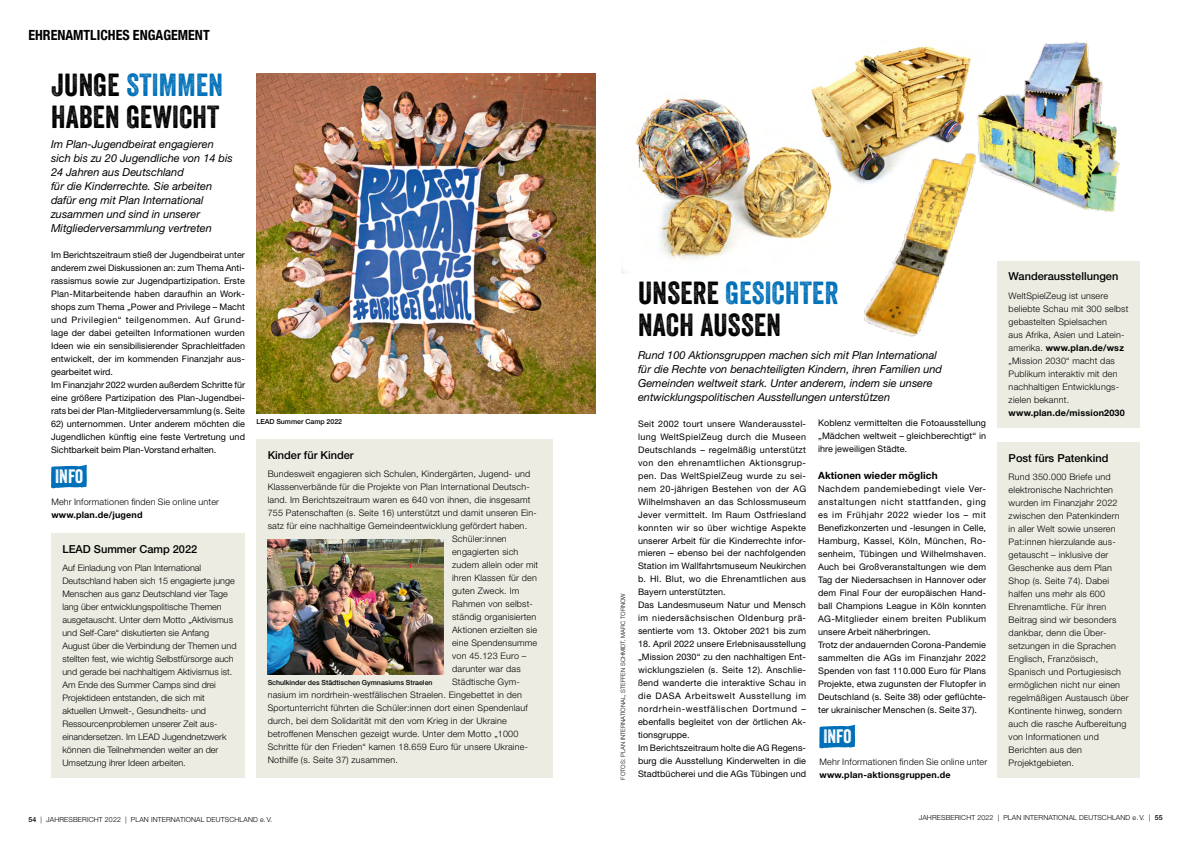
<style>
.page{position:relative;width:1191px;height:842px;background:#fff}
.page>*{position:absolute;margin:0;border:0;box-sizing:border-box;transform-origin:0 0}
.t1{font:31px/32px "Veneer";letter-spacing:.01em;color:#000}
.t2{font:18.8px "Veneer";color:#fff}
.t3{font:700 condensed 14px "Helvetica Neue LT Com";color:#000}
.t4{font:italic 11px/14px "Helvetica Neue LT Std";color:#000}
.t5{font:500 11px "Helvetica Neue LT Std";color:#000}
.t6{font:700 10px "Helvetica Neue LT Com";letter-spacing:.01em;color:#000}
.t7{font:9px/13px "Helvetica Neue LT Std";letter-spacing:.01em;color:#000}
.t8{font:300 9px/13px "Helvetica Neue LT Std";letter-spacing:.02em;color:#000}
.t9{font:300 9px/13px "Helvetica Neue LT Std";color:#000}
.t10{font:9px/13px "Helvetica Neue LT Std";letter-spacing:.03em;color:#000}
.t11{font:700 9px "Helvetica Neue LT Std";letter-spacing:.02em;color:#000}
.t12{font:300 7px "Helvetica Neue LT Std";letter-spacing:.02em;color:#000}
.t13{font:500 7px "Helvetica Neue LT Std";color:#000}
.t14{font:300 6px "Helvetica Neue LT Std";color:#000}
.s1{color:#0070b8}
.s2{font-weight:700}
.s3{font-weight:500}
</style>
<div class="page">
<img style="left:811px;top:46px;width:160px;height:123px">
<img style="left:977px;top:42px;width:143px;height:170px">
<svg style="left:51px;top:465px;width:36px;height:23px"></svg>
<svg style="left:819px;top:725px;width:36px;height:23px"></svg>
<div style="left:256px;top:439px;width:297px;height:339px;background:#ecece3"></div>
<div style="left:51px;top:533px;width:194px;height:245px;background:#ecece3"></div>
<div style="left:997px;top:261px;width:143px;height:166px;background:#ecece3"></div>
<div style="left:997px;top:442px;width:143px;height:336px;background:#ecece3"></div>
<img style="left:256px;top:73px;width:339px;height:340px">
<img style="left:268px;top:539px;width:175px;height:136px">
<img style="left:621px;top:94px;width:220px;height:180px">
<img style="left:843px;top:124px;width:180px;height:213px">
<h3 class="t3" style="left:28px;top:26px;width:183px">EHRENAMTLICHES ENGAGEMENT</h3>
<h1 class="t1" style="left:51px;top:68px;width:173px">JUNGE <span class="s1">STIMMEN<br></span>HABEN GEWICHT</h1>
<p class="t4" style="left:51px;top:137px;width:183px">Im Plan-Jugendbeirat engagieren sich bis zu 20 Jugendliche von 14 bis<br>24 Jahren aus Deutschland<br>für die Kinderrechte. Sie arbeiten dafür eng mit Plan International zusammen und sind in unserer<br>Mitgliederversammlung vertreten</p>
<p class="t7" style="left:51px;top:248px;width:195px">Im Berichtszeitraum stieß der Jugendbeirat unter anderem zwei Diskussionen an: zum Thema Anti&shy;rassismus sowie zur Jugendpartizipation. Erste Plan-Mitarbeitende haben daraufhin an Work&shy;shops zum Thema „Power and Privilege – Macht und Privilegien“ teilgenommen. Auf Grund&shy;lage der dabei geteilten Informationen wurden Ideen wie ein sensibilisierender Sprachleitfaden entwickelt, der im kommenden Finanzjahr aus&shy;gearbeitet wird.<br>Im Finanzjahr 2022 wurden außerdem Schritte für eine größere Partizipation des Plan-Jugendbei&shy;rats bei der Plan-Mitgliederversammlung (s. Seite</p>
<p class="t7" style="left:51px;top:417px;width:195px;text-align:justify">62) unternommen. Unter anderem möchten die Jugendlichen künftig eine feste Vertretung und Sichtbarkeit beim Plan-Vorstand erhalten.</p>
<p class="t10" style="left:638px;top:417px;width:170px">Seit 2002 tourt unsere Wanderausstel&shy;lung WeltSpielZeug durch die Museen Deutschlands – regelmäßig unterstützt von den ehrenamtlichen Aktionsgrup&shy;pen. Das WeltSpielZeug wurde zu sei&shy;nem 20-jährigen Bestehen von der AG Wilhelmshaven an das Schlossmuseum Jever vermittelt. Im Raum Ostfriesland konnten wir so über wichtige Aspekte unserer Arbeit für die Kinderrechte infor&shy;mieren – ebenso bei der nachfolgenden Station im Wallfahrtsmuseum Neukirchen b. Hl. Blut, wo die Ehrenamtlichen aus Bayern unterstützten.<br>Das Landesmuseum Natur und Mensch im niedersächsischen Oldenburg prä&shy;sentierte vom 13. Oktober 2021 bis zum</p>
<p class="t7" style="left:638px;top:638px;width:170px">18. April 2022 unsere Erlebnisausstellung „Mission 2030“ zu den nachhaltigen Ent&shy;wicklungszielen (s. Seite 12). Anschlie&shy;ßend wanderte die interaktive Schau in die DASA Arbeitswelt Ausstellung im nordrhein-westfälischen Dortmund – ebenfalls begleitet von der örtlichen Ak&shy;tionsgruppe.<br>Im Berichtszeitraum holte die AG Regens&shy;burg die Ausstellung Kinderwelten in die Stadtbücherei und die AGs Tübingen und</p>
<h1 class="t1" style="left:638px;top:276px;width:202px">UNSERE <span class="s1">GESICHTER<br></span>NACH AUSSEN</h1>
<p class="t4" style="left:638px;top:347px;width:306px">Rund 100 Aktionsgruppen machen sich mit Plan International für die Rechte von benachteiligten Kindern, ihren Familien und Gemeinden weltweit stark. Unter anderem, indem sie unsere entwicklungspolitischen Ausstellungen unterstützen</p>
<p class="t13" style="left:256px;top:418px;width:87px">LEAD Summer Camp 2022</p>
<p class="t7" style="left:818px;top:417px;width:169px;text-align:justify">Koblenz vermittelten die Fotoausstellung „Mädchen weltweit – gleichberechtigt“ in ihre jeweiligen Städte.</p>
<p class="t6" style="left:818px;top:469px;width:121px">Aktionen wieder möglich</p>
<p class="t7" style="left:818px;top:482px;width:170px">Nachdem pandemiebedingt viele Ver&shy;anstaltungen nicht stattfanden, ging es im Frühjahr 2022 wieder los – mit Benefizkonzerten und -lesungen in Celle, Hamburg, Kassel, Köln, München, Ro&shy;senheim, Tübingen und Wilhelmshaven.<br>Auch bei Großveranstaltungen wie dem Tag der Niedersachsen in Hannover oder dem Final Four der europäischen Hand&shy;ball Champions League in Köln konnten AG-Mitglieder einem breiten Publikum unsere Arbeit näherbringen.<br>Trotz der andauernden Corona-Pandemie sammelten die AGs im Finanzjahr 2022<br>Spenden von fast 110.000 Euro für Plans Projekte, etwa zugunsten der Flutopfer in Deutschland (s. Seite 38) oder geflüchte&shy;ter ukrainischer Menschen (s. Seite 37).</p>
<p class="t5" style="left:268px;top:448px;width:88px">Kinder für Kinder</p>
<p class="t8" style="left:268px;top:467px;width:264px">Bundesweit engagieren sich Schulen, Kindergärten, Jugend- und</p>
<p class="t8" style="left:268px;top:480px;width:263px">Klassenverbände für die Projekte von Plan International Deutsch-</p>
<p class="t8" style="left:268px;top:493px;width:264px">land. Im Berichtszeitraum waren es 640 von ihnen, die insgesamt</p>
<p class="t8" style="left:268px;top:506px;width:270px">755 Patenschaften (s. Seite 16) unterstützt und damit unseren Ein-</p>
<p class="t8" style="left:268px;top:519px;width:261px">satz für eine nachhaltige Gemeindeentwicklung gefördert haben.</p>
<p class="t8" style="left:452px;top:532px;width:56px">Schüler:innen</p>
<p class="t8" style="left:452px;top:545px;width:68px">engagierten sich</p>
<p class="t8" style="left:452px;top:558px;width:88px">zudem allein oder mit</p>
<p class="t8" style="left:452px;top:571px;width:86px">ihren Klassen für den</p>
<p class="t8" style="left:452px;top:584px;width:69px">guten Zweck. Im</p>
<p class="t8" style="left:452px;top:597px;width:82px">Rahmen von selbst-</p>
<p class="t8" style="left:452px;top:610px;width:86px">ständig organisierten</p>
<p class="t8" style="left:452px;top:623px;width:87px">Aktionen erzielten sie</p>
<p class="t8" style="left:452px;top:636px;width:87px">eine Spendensumme</p>
<p class="t8" style="left:452px;top:649px;width:76px">von 45.123 Euro –</p>
<p class="t8" style="left:452px;top:662px;width:70px">darunter war das</p>
<p class="t8" style="left:452px;top:675px;width:68px">Städtische Gym-</p>
<p class="t8" style="left:268px;top:688px;width:256px">nasium im nordrhein-westfälischen Straelen. Eingebettet in den</p>
<p class="t8" style="left:268px;top:701px;width:262px">Sportunterricht führten die Schüler:innen dort einen Spendenlauf</p>
<p class="t8" style="left:268px;top:714px;width:240px">durch, bei dem Solidarität mit den vom Krieg in der Ukraine</p>
<p class="t8" style="left:268px;top:727px;width:252px">betroffenen Menschen gezeigt wurde. Unter dem Motto „1000</p>
<p class="t8" style="left:268px;top:740px;width:262px">Schritte für den Frieden“ kamen 18.659 Euro für unsere Ukraine-</p>
<p class="t8" style="left:268px;top:753px;width:132px">Nothilfe (s. Seite 37) zusammen.</p>
<h2 class="t2" style="left:55px;top:465px;width:29px">INFO</h2>
<p class="t8" style="left:51px;top:495px;width:169px">Mehr Informationen finden Sie online unter</p>
<p class="t11" style="left:51px;top:509px;width:93px">www.plan.de/jugend</p>
<p class="t5" style="left:62px;top:542px;width:136px">LEAD Summer Camp 2022</p>
<p class="t9" style="left:62px;top:561px;width:176px">Auf Einladung von Plan International Deutschland haben sich 15 engagierte junge Menschen aus ganz Deutschland vier Tage lang über entwicklungspolitische Themen ausgetauscht. Unter dem Motto „Aktivismus und Self-Care“ diskutierten sie Anfang August über die Verbindung der Themen und stellten fest, wie wichtig Selbstfürsorge auch und gerade bei nachhaltigem Aktivismus ist.<br>Am Ende des Summer Camps sind drei Projektideen entstanden, die sich mit aktuellen Umwelt-, Gesundheits- und Ressourcenproblemen unserer Zeit aus&shy;einandersetzen. Im LEAD Jugendnetzwerk können die Teilnehmenden weiter an der Umsetzung ihrer Ideen arbeiten.</p>
<p class="t14" style="left:619px;top:780px;width:188px;rotate:-90deg">FOTOS: PLAN INTERNATIONAL, STEFFEN SCHMIDT, MARC TORNOW</p>
<p class="t13" style="left:268px;top:679px;width:166px">Schulkinder des Städtischen Gymnasiums Straelen</p>
<h2 class="t2" style="left:823px;top:725px;width:29px">INFO</h2>
<p class="t8" style="left:819px;top:755px;width:169px">Mehr Informationen finden Sie online unter</p>
<p class="t11" style="left:819px;top:769px;width:132px">www.plan-aktionsgruppen.de</p>
<p class="t5" style="left:1008px;top:270px;width:111px">Wanderausstellungen</p>
<p class="t8" style="left:1008px;top:289px;width:121px">WeltSpielZeug ist unsere beliebte Schau mit 300 selbst gebastelten Spielsachen<br>aus Afrika, Asien und Latein&shy;amerika. <span class="s2">www.plan.de/wsz </span>„Mission 2030“ macht das<br>Publikum interaktiv mit den nachhaltigen Entwicklungs&shy;zielen bekannt.</p>
<p class="t11" style="left:1008px;top:407px;width:118px">www.plan.de/mission2030</p>
<p class="t5" style="left:1008px;top:451px;width:101px">Post fürs Patenkind</p>
<p class="t8" style="left:1008px;top:470px;width:121px">Rund 350.000 Briefe und elektronische Nachrichten wurden im Finanzjahr 2022 zwischen den Patenkindern in aller Welt sowie unseren<br>Pat:innen hierzulande aus&shy;getauscht – inklusive der<br>Geschenke aus dem Plan<br>Shop (s. Seite 74). Dabei halfen uns mehr als 600<br>Ehrenamtliche. Für ihren<br>Beitrag sind wir besonders dankbar, denn die Über&shy;setzungen in die Sprachen<br>Englisch, Französisch,<br>Spanisch und Portugiesisch ermöglichen nicht nur einen regelmäßigen Austausch über<br>Kontinente hinweg, sondern auch die rasche Aufbereitung von Informationen und<br>Berichten aus den<br>Projektgebieten.</p>
<p class="t12" style="left:28px;top:815px;width:245px"><span class="s3">54</span> | JAHRESBERICHT 2022 | PLAN INTERNATIONAL DEUTSCHLAND e. V.</p>
<p class="t12" style="left:918px;top:813px;width:245px">JAHRESBERICHT 2022 | PLAN INTERNATIONAL DEUTSCHLAND e. V. | <span class="s3">55</span></p>
</div>
